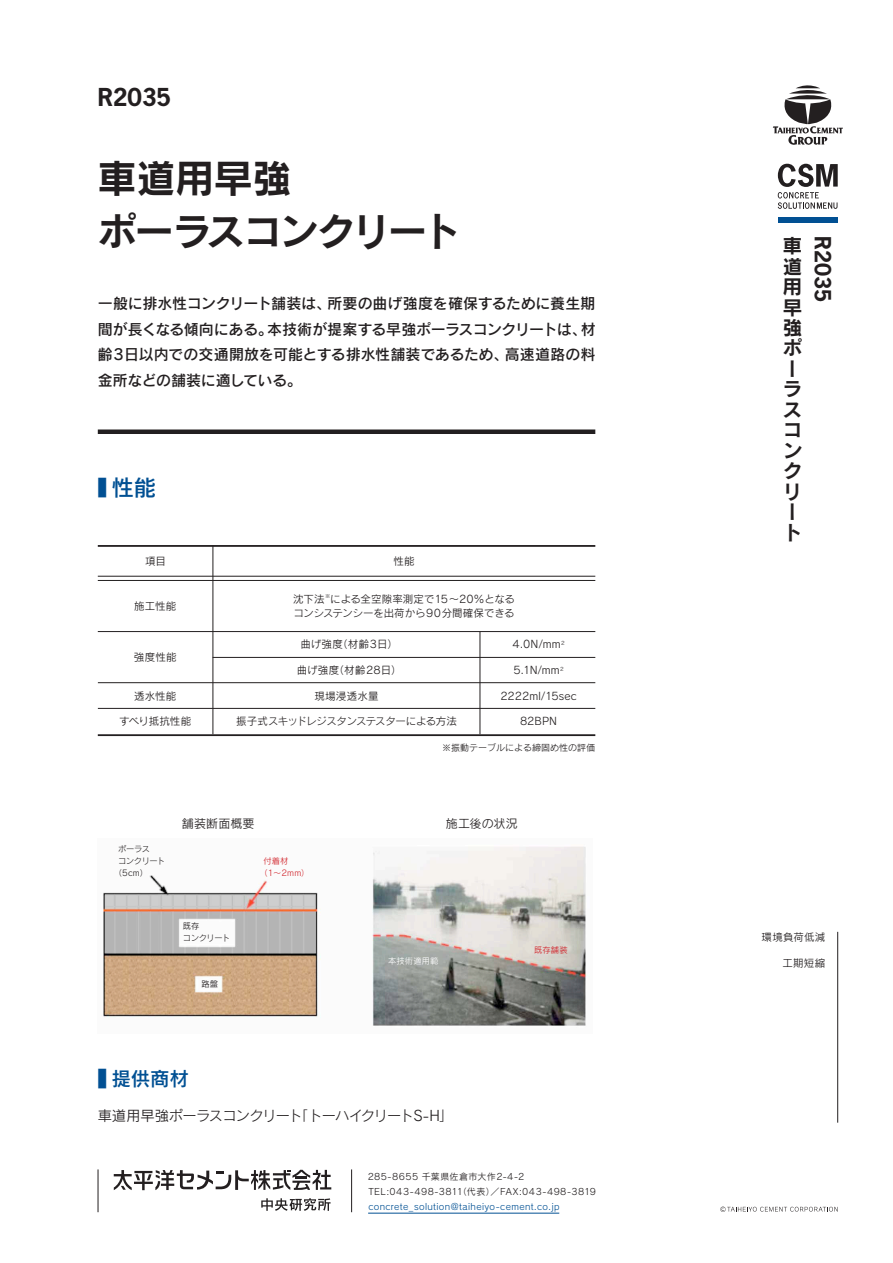
<style>
.page{position:relative;width:893px;height:1263px;background:#fff}
.page>*{position:absolute;margin:0;border:0;box-sizing:border-box;transform-origin:0 0}
.t1{font:39px/52.5px "Rodin CID B";letter-spacing:-.05em;color:#231f20}
.t2{font:700 23.25px "News Gothic";color:#231f20}
.t3{font:22.5px "Rodin CID DB";color:#015093;scale:.4 1}
.t4{font:700 21px "News Gothic";letter-spacing:-.005em;color:#231f20}
.t5{font:19.5px/20.4px "Rodin CID B";color:#231f20;text-align:justify}
.t6{font:19.5px "Rodin CID DB";color:#015093}
.t7{font:15px/25.5px "Rodin CID DB";letter-spacing:-.01em;color:#231f20;text-align:justify}
.t8{font:14.25px "Rodin CID M";letter-spacing:-.055em;color:#231f20}
.t9{font:12px "Rodin CID M";letter-spacing:.015em;color:#231f20}
.t10{font:10.5px/13.5px "Rodin CID M";letter-spacing:.005em;color:#231f20;text-align:right}
.t11{font:10.5px "Rodin CID M";letter-spacing:-.045em;color:#231f20}
.t12{font:10.5px "Rodin CID M";letter-spacing:.035em;color:#231f20}
.t13{font:10.5px "Rodin CID M";letter-spacing:-.015em;color:#231f20}
.t14{font:9px/15px "Rodin CID M";letter-spacing:.045em;color:#231f20}
.t15{font:9px "Rodin CID M";letter-spacing:.045em;color:#015093}
.t16{font:9px "Rodin CID M";color:#231f20}
.t17{font:8.25px/12px "Rodin CID M";letter-spacing:-.045em;color:#231f20}
.t18{font:8.25px/12px "Rodin CID M";letter-spacing:.01em;color:#d1232a}
.t19{font:8.25px "Rodin CID M";letter-spacing:.02em;color:#fff}
.t20{font:5.25px "Rodin CID M";color:#231f20}
.s1{font-size:22.5px}
</style>
<div class="page">
<svg style="left:778px;top:164px;width:60px;height:45px"></svg>
<div style="left:778px;top:217px;width:60px;height:6px;background:#015093"></div>
<svg style="left:773px;top:85px;width:70px;height:60px"></svg>
<svg style="left:720px;top:1206px;width:118px;height:6px"></svg>
<hr style="left:98px;top:1169px;width:1px;height:43px;background:#231f20">
<hr style="left:351px;top:1169px;width:1px;height:43px;background:#231f20">
<svg style="left:114px;top:1170px;width:217px;height:20px"></svg>
<svg style="left:261px;top:1198px;width:70px;height:13px"></svg>
<hr style="left:368px;top:1213px;width:191px;height:1px;background:#015093">
<hr style="left:837px;top:932px;width:1px;height:191px;background:#231f20">
<div style="left:98px;top:429px;width:497px;height:5px;background:#231f20"></div>
<hr style="left:98px;top:734px;width:497px;height:2px;background:#231f20">
<hr style="left:98px;top:545px;width:497px;height:2px;background:#231f20">
<hr style="left:98px;top:580px;width:497px;height:1px;background:#231f20">
<hr style="left:98px;top:576px;width:497px;height:1px;background:#231f20">
<hr style="left:213px;top:546px;width:1px;height:188px;background:#231f20">
<hr style="left:480px;top:631px;width:1px;height:103px;background:#231f20">
<hr style="left:98px;top:631px;width:497px;height:1px;background:#231f20">
<hr style="left:213px;top:657px;width:382px;height:1px;background:#231f20">
<hr style="left:98px;top:682px;width:497px;height:1px;background:#231f20">
<hr style="left:98px;top:708px;width:497px;height:1px;background:#231f20">
<img style="left:103px;top:846px;width:486px;height:180px">
<h2 class="t2" style="left:98px;top:82px;width:75px">R2035</h2>
<h1 class="t1" style="left:98px;top:151px;width:365px">車道用早強<br>ポーラスコンクリート</h1>
<p class="t7" style="left:98px;top:290px;width:499px">一般に排水性コンクリート舗装は、所要の曲げ強度を確保するために養生期間が長くなる傾向にある。本技術が提案する早強ポーラスコンクリートは、材齢3日以内での交通開放を可能とする排水性舗装であるため、高速道路の料金所などの舗装に適している。</p>
<h3 class="t3" style="left:98px;top:473px;width:148px">■ 性能</h3>
<p class="t10" style="left:145px;top:554px;width:22px">項目</p>
<p class="t10" style="left:393px;top:554px;width:23px">性能</p>
<p class="t10" style="left:134px;top:599px;width:44px">施工性能</p>
<p class="t10" style="left:293px;top:592px;width:33px">沈下法</p>
<p class="t20" style="left:325px;top:593px;width:7px">※</p>
<p class="t10" style="left:293px;top:592px;width:223px">による全空隙率測定で15～20%となる<br>コンシステンシーを出荷から90分間確保できる</p>
<p class="t10" style="left:512px;top:637px;width:54px">4.0N/mm<sup>2</sup></p>
<p class="t10" style="left:513px;top:663px;width:52px">5.1N/mm<sup>2</sup></p>
<p class="t10" style="left:500px;top:689px;width:78px">2222ml/15sec</p>
<p class="t12" style="left:300px;top:638px;width:99px">曲げ強度（材齢3日）</p>
<p class="t12" style="left:297px;top:664px;width:107px">曲げ強度（材齢28日）</p>
<p class="t10" style="left:314px;top:689px;width:66px">現場浸透水量</p>
<p class="t11" style="left:236px;top:715px;width:222px">振子式スキッドレジスタンステスターによる方法</p>
<p class="t10" style="left:134px;top:650px;width:44px">強度性能</p>
<p class="t10" style="left:134px;top:689px;width:44px">透水性能</p>
<p class="t13" style="left:119px;top:715px;width:73px">すべり抵抗性能</p>
<p class="t10" style="left:520px;top:714px;width:39px">82BPN</p>
<p class="t16" style="left:442px;top:742px;width:154px">※振動テーブルによる締固め性の評価</p>
<p class="t9" style="left:182px;top:816px;width:74px">舗装断面概要</p>
<p class="t17" style="left:118px;top:843px;width:33px">ポーラス</p>
<p class="t17" style="left:118px;top:855px;width:49px">コンクリート</p>
<p class="t17" style="left:114px;top:867px;width:36px">（5cm）</p>
<p class="t18" style="left:259px;top:855px;width:51px;text-indent:4px">付着材<br>（1～2mm）</p>
<p class="t17" style="left:183px;top:920px;width:49px">既存<br>コンクリート</p>
<p class="t17" style="left:201px;top:978px;width:18px">路盤</p>
<p class="t9" style="left:446px;top:816px;width:74px">施工後の状況</p>
<p class="t19" style="left:388px;top:956px;width:52px">本技術適用範</p>
<p class="t18" style="left:534px;top:944px;width:35px">既存舗装</p>
<h3 class="t6" style="left:98px;top:1065px;width:93px"><span class="s1">■</span> 提供商材</h3>
<p class="t8" style="left:98px;top:1107px;width:357px">車道用早強ポーラスコンクリート「トーハイクリートS-H」</p>
<p class="t14" style="left:368px;top:1169px;width:230px">285-8655 千葉県佐倉市大作2-4-2<br>TEL:043-498-3811（代表）／FAX:043-498-3819</p>
<p class="t15" style="left:368px;top:1201px;width:193px">concrete_solution@taiheiyo-cement.co.jp</p>
<h3 class="t5" style="left:783px;top:235px;width:21px">車道用早強ポーラスコンクリート</h3>
<h3 class="t4" style="left:837px;top:236px;width:67px;rotate:90deg">R2035</h3>
<p class="t10" style="left:762px;top:930px;width:65px">環境負荷低減</p>
<p class="t10" style="left:782px;top:955px;width:44px">工期短縮</p>
</div>
